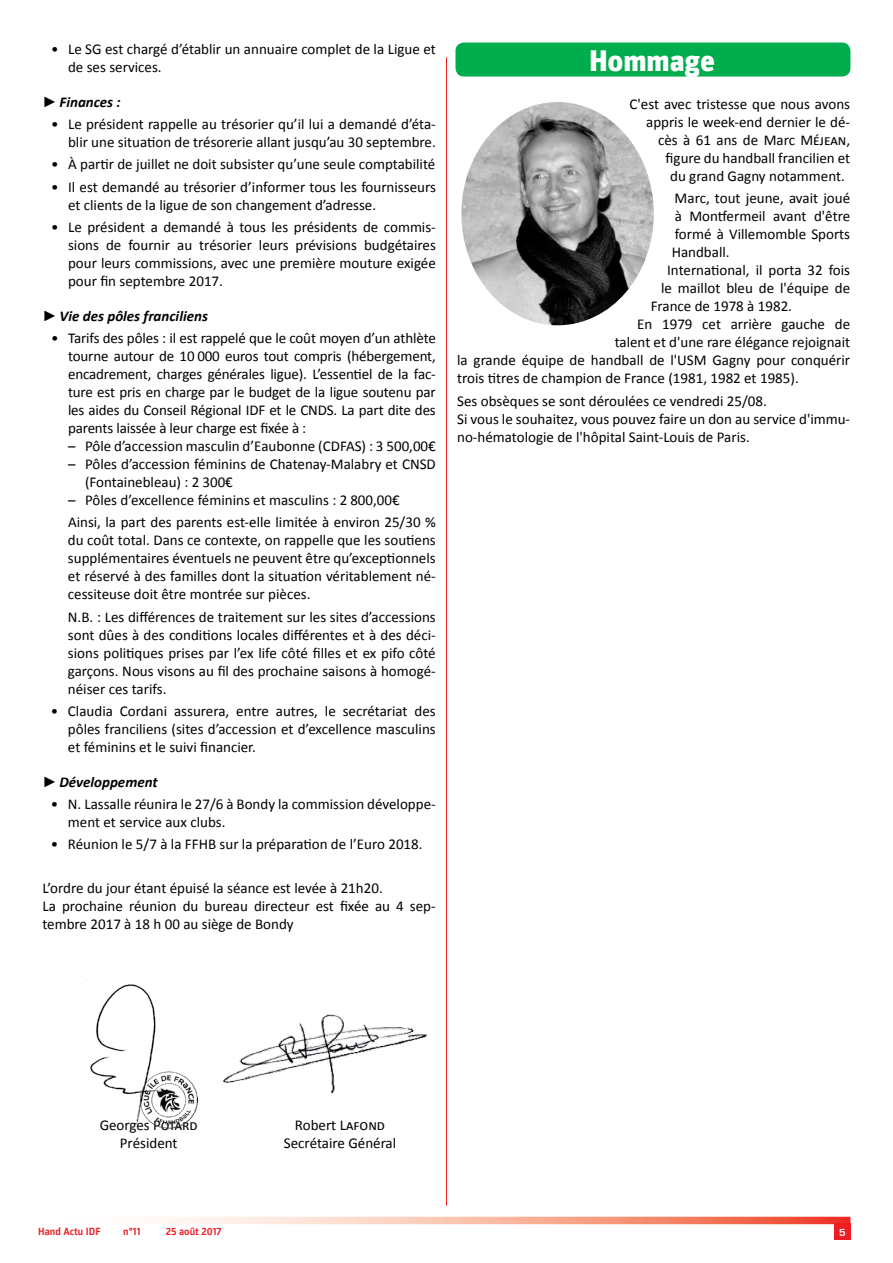
<style>
.page{position:relative;width:893px;height:1263px;background:#fff}
.page>*{position:absolute;margin:0;border:0;box-sizing:border-box;transform-origin:0 0}
.t1{font:900 30px "Parka";color:#fff}
.t2{font:15px/18px "Calibri";color:#000}
.t3{font:italic 700 15px "Calibri";color:#000}
.t4{font:700 10.5px "Parka";color:#ed1d24}
.t5{font:700 10.5px "Eurostile";color:#fff}
.s1{font-family:"Arial";font-weight:400;font-style:normal}
</style>
<div class="page">
<hr style="left:446px;top:57px;width:1px;height:1148px;background:#ed1d24">
<svg style="left:157px;top:1217px;width:693px;height:7px;background:#f8ac99"></svg>
<div style="left:834px;top:1224px;width:16px;height:16px;background:#ed1d24"></div>
<img style="left:223px;top:1015px;width:203px;height:79px">
<img style="left:86px;top:980px;width:112px;height:148px">
<div style="left:455px;top:43px;width:395px;height:34px;background:#00ad4d;border-radius:9px"></div>
<img style="left:461px;top:102px;width:193px;height:223px">
<p class="t2" style="left:68px;top:40px;width:369px;text-indent:-17px">• Le SG est chargé d’établir un annuaire complet de la Ligue et de ses services.</p>
<p class="t3" style="left:43px;top:92px;width:80px"><span class="s1">►</span>Finances :</p>
<p class="t2" style="left:51px;top:115px;width:386px;text-align:right">• Le président rappelle au trésorier qu’il lui a demandé d’éta&shy;blir une situation de trésorerie allant jusqu’au 30 septembre.</p>
<p class="t2" style="left:51px;top:155px;width:386px">• À partir de juillet ne doit subsister qu’une seule comptabilité</p>
<p class="t2" style="left:68px;top:178px;width:369px;text-indent:-17px">• Il est demandé au trésorier d’informer tous les fournisseurs et clients de la ligue de son changement d’adresse.</p>
<p class="t2" style="left:68px;top:218px;width:369px;text-align:justify;text-indent:-17px">• Le président a demandé à tous les présidents de commis&shy;sions de fournir au trésorier leurs prévisions budgétaires pour leurs commissions, avec une première mouture exigée pour fin septembre 2017.</p>
<p class="t3" style="left:43px;top:306px;width:167px"><span class="s1">►</span>Vie des pôles franciliens</p>
<p class="t2" style="left:68px;top:329px;width:369px;text-align:justify;text-indent:-17px">• Tarifs des pôles : il est rappelé que le coût moyen d’un athlète tourne autour de 10 000 euros tout compris (hébergement, encadrement, charges générales ligue). L’essentiel de la fac&shy;ture est pris en charge par le budget de la ligue soutenu par les aides du Conseil Régional IDF et le CNDS. La part dite des parents laissée à leur charge est fixée à :</p>
<p class="t2" style="left:68px;top:437px;width:369px">– Pôle d’accession masculin d’Eaubonne (CDFAS) : 3 500,00€</p>
<p class="t2" style="left:85px;top:455px;width:352px;text-indent:-17px">– Pôles d’accession féminins de Chatenay-Malabry et CNSD (Fontainebleau) : 2 300€</p>
<p class="t2" style="left:68px;top:489px;width:369px;line-height:22.2px">– Pôles d’excellence féminins et masculins : 2 800,00€<br>Ainsi, la part des parents est-elle limitée à environ 25/30 %</p>
<p class="t2" style="left:68px;top:531px;width:369px;text-align:justify">du coût total. Dans ce contexte, on rappelle que les soutiens supplémentaires éventuels ne peuvent être qu’exceptionnels et réservé à des familles dont la situation véritablement né&shy;cessiteuse doit être montrée sur pièces.</p>
<p class="t2" style="left:68px;top:608px;width:369px;text-align:justify">N.B. : Les différences de traitement sur les sites d’accessions sont dûes à des conditions locales différentes et à des déci&shy;sions politiques prises par l’ex life côté filles et ex pifo côté garçons. Nous visons au fil des prochaine saisons à homogé&shy;néiser ces tarifs.</p>
<p class="t2" style="left:68px;top:702px;width:369px;text-align:justify;text-indent:-17px">• Claudia Cordani assurera, entre autres, le secrétariat des pôles franciliens (sites d’accession et d’excellence masculins et féminins et le suivi financier.</p>
<p class="t3" style="left:42px;top:772px;width:117px"><span class="s1">►</span>Développement</p>
<p class="t2" style="left:68px;top:795px;width:369px;text-indent:-17px">• N. Lassalle réunira le 27/6 à Bondy la commission développe&shy;ment et service aux clubs.</p>
<p class="t2" style="left:51px;top:835px;width:373px">• Réunion le 5/7 à la FFHB sur la préparation de l’Euro 2018.</p>
<p class="t2" style="left:42px;top:879px;width:395px">L’ordre du jour étant épuisé la séance est levée à 21h20.<br>La prochaine réunion du bureau directeur est fixée au 4 sep&shy;tembre 2017 à 18 h 00 au siège de Bondy</p>
<h1 class="t1" style="left:589px;top:44px;width:127px">Hommage</h1>
<p class="t2" style="left:630px;top:95px;width:222px">C'est avec tristesse que nous avons</p>
<p class="t2" style="left:646px;top:113px;width:206px">appris le week-end dernier le dé-</p>
<p class="t2" style="left:658px;top:131px;width:194px">cès à 61 ans de Marc Méjean,</p>
<p class="t2" style="left:666px;top:149px;width:186px">figure du handball francilien et</p>
<p class="t2" style="left:670px;top:167px;width:176px">du grand Gagny notamment.</p>
<p class="t2" style="left:675px;top:189px;width:177px">Marc, tout jeune, avait joué</p>
<p class="t2" style="left:675px;top:207px;width:177px">à Montfermeil avant d'être</p>
<p class="t2" style="left:675px;top:225px;width:177px">formé à Villemomble Sports</p>
<p class="t2" style="left:672px;top:243px;width:59px">Handball.</p>
<p class="t2" style="left:667px;top:261px;width:184px">International, il porta 32 fois</p>
<p class="t2" style="left:661px;top:279px;width:191px">le maillot bleu de l'équipe de</p>
<p class="t2" style="left:651px;top:297px;width:143px">France de 1978 à 1982.</p>
<p class="t2" style="left:637px;top:315px;width:214px">En 1979 cet arrière gauche de</p>
<p class="t2" style="left:615px;top:333px;width:237px">talent et d'une rare élégance rejoignait</p>
<p class="t2" style="left:457px;top:351px;width:394px">la grande équipe de handball de l'USM Gagny pour conquérir</p>
<p class="t2" style="left:457px;top:369px;width:343px">trois titres de champion de France (1981, 1982 et 1985).</p>
<p class="t2" style="left:457px;top:392px;width:395px">Ses obsèques se sont déroulées ce vendredi 25/08.<br>Si vous le souhaitez, vous pouvez faire un don au service d'immu&shy;no-hématologie de l'hôpital Saint-Louis de Paris.</p>
<p class="t2" style="left:100px;top:1116px;width:100px">Georges Potard</p>
<p class="t2" style="left:295px;top:1116px;width:92px">Robert Lafond</p>
<p class="t2" style="left:120px;top:1134px;width:59px">Président</p>
<p class="t2" style="left:284px;top:1134px;width:114px">Secrétaire Général</p>
<p class="t4" style="left:38px;top:1225px;width:64px">Hand Actu IDF</p>
<p class="t4" style="left:123px;top:1225px;width:19px">n°11</p>
<p class="t4" style="left:166px;top:1225px;width:57px">25 août 2017</p>
<p class="t5" style="left:839px;top:1226px;width:8px">5</p>
</div>
